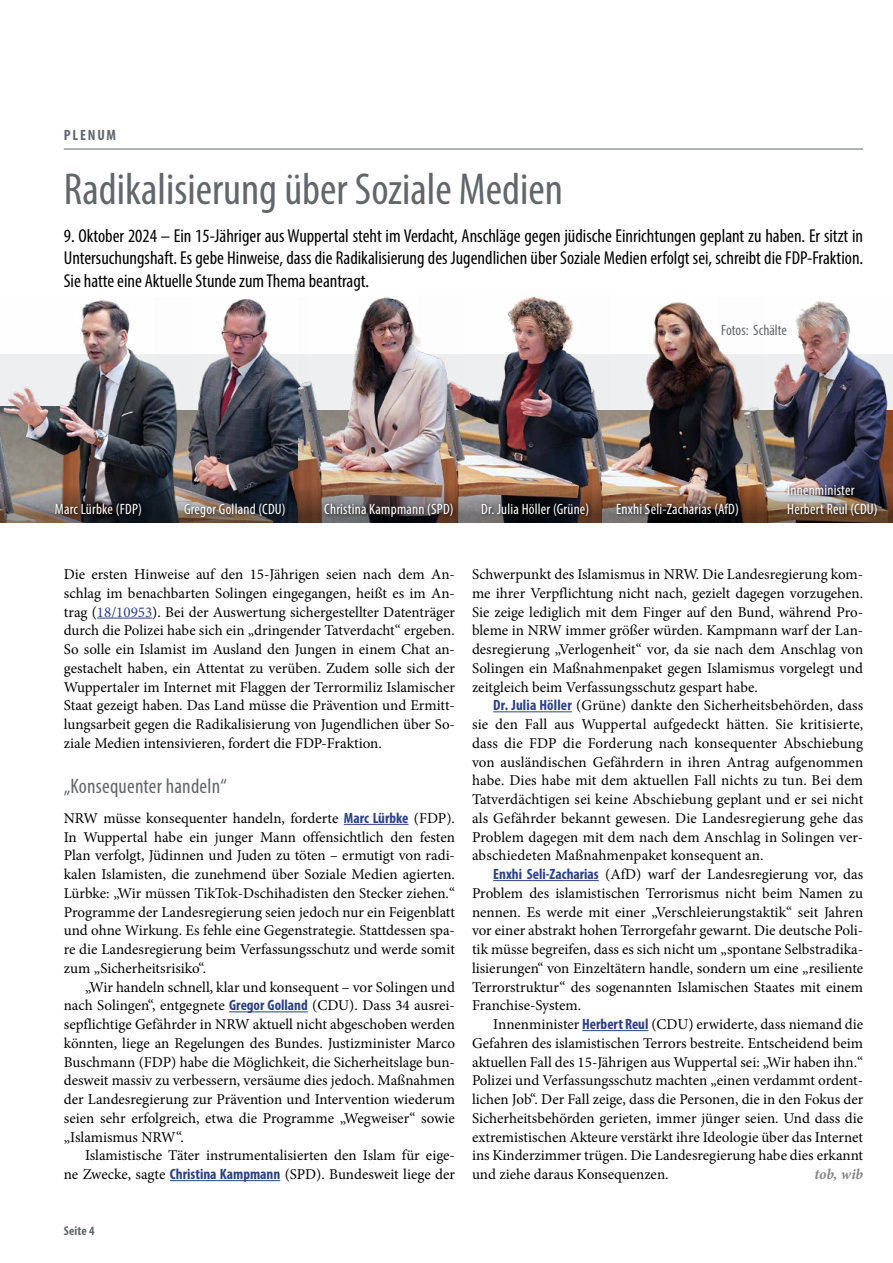
<style>
.page{position:relative;width:893px;height:1263px;background:#fff}
.page>*{position:absolute;margin:0;border:0;box-sizing:border-box;transform-origin:0 0}
.Überschrift{font:condensed 45px "Myriad Pro";color:#62676c}
.Zwischenhead{font:condensed 21px "Myriad Pro";letter-spacing:.01em;color:#62676c}
.Vorspann{font:condensed 18.75px/22.5px "Myriad Pro";color:#000;text-align:justify}
.Fließtext{font:15px/18.8px "Minion Pro";color:#000;text-align:justify}
.Fließtext_ohne_Einzug{font:15px/18.8px "Minion Pro";color:#000;text-align:justify}
.BU{font:condensed 15px/18.8px "Myriad Pro";letter-spacing:.015em;color:#fff}
.BU_weiß_mit_Einzug{font:condensed 15px "Myriad Pro";color:#62676c}
.Fließtext-2{font:italic 700 15px "Minion Pro";letter-spacing:-.01em;color:#878787}
.Rubrik{font:700 condensed 15px "Myriad Pro";letter-spacing:.12em;color:#62676c}
.t1{font:700 condensed 12.75px "Myriad Pro";letter-spacing:.01em;color:#62676c}
.s1{color:#2c4186}
.s2{font-family:"Myriad Pro";font-weight:700;font-stretch:condensed;color:#2c4186}
</style>
<div class="page">
<img style="left:762px;top:300px;width:131px;height:110px">
<img style="left:762px;top:410px;width:131px;height:75px">
<img style="left:609px;top:302px;width:153px;height:183px">
<img style="left:463px;top:296px;width:146px;height:189px">
<hr style="left:493px;top:711px;width:79px;height:1px;background:#2c4186">
<hr style="left:493px;top:880px;width:106px;height:1px;background:#2c4186">
<hr style="left:582px;top:1030px;width:66px;height:1px;background:#2c4186">
<hr style="left:97px;top:618px;width:55px;height:1px;background:#2c4186">
<hr style="left:344px;top:824px;width:64px;height:1px;background:#2c4186">
<hr style="left:229px;top:1011px;width:79px;height:1px;background:#2c4186">
<hr style="left:170px;top:1180px;width:110px;height:1px;background:#2c4186">
<hr style="left:64px;top:149px;width:799px;height:1px;background:#62676c">
<img style="left:193px;top:299px;width:105px;height:186px">
<img style="left:298px;top:298px;width:165px;height:187px">
<img style="left:193px;top:410px;width:70px;height:75px">
<img style="left:0;top:300px;width:193px;height:185px">
<img style="left:0;top:485px;width:893px;height:38px">
<div style="left:54px;top:501px;width:92px;height:19px;background:#000;opacity:.75"></div>
<div style="left:183px;top:501px;width:106px;height:20px;background:#000;opacity:.75"></div>
<div style="left:323px;top:501px;width:135px;height:20px;background:#000;opacity:.75"></div>
<div style="left:480px;top:501px;width:113px;height:19px;background:#000;opacity:.75"></div>
<div style="left:615px;top:501px;width:128px;height:19px;background:#000;opacity:.75"></div>
<div style="left:787px;top:483px;width:94px;height:37px;background:#000;opacity:.75"></div>
<p class="Rubrik" style="left:64px;top:126px;width:54px">PLENUM</p>
<p class="Überschrift" style="left:64px;top:162px;width:501px">Radikalisierung über Soziale Medien</p>
<p class="Vorspann" style="left:64px;top:224px;width:801px">9. Oktober 2024 – Ein 15-Jähriger aus Wuppertal steht im Verdacht, Anschläge gegen jüdische Einrichtungen geplant zu haben. Er sitzt in Untersuchungshaft. Es gebe Hinweise, dass die Radikalisierung des Jugendlichen über Soziale Medien erfolgt sei, schreibt die FDP-Fraktion.<br>Sie hatte eine Aktuelle Stunde zum Thema beantragt.</p>
<p class="BU_weiß_mit_Einzug" style="left:721px;top:321px;width:67px">Fotos: Schälte</p>
<p class="BU" style="left:55px;top:499px;width:89px">Marc Lürbke (FDP)</p>
<p class="BU" style="left:184px;top:499px;width:103px">Gregor Golland (CDU)</p>
<p class="BU" style="left:324px;top:499px;width:131px">Christina Kampmann (SPD)</p>
<p class="BU" style="left:481px;top:499px;width:110px">Dr. Julia Höller (Grüne)</p>
<p class="BU" style="left:616px;top:499px;width:124px">Enxhi Seli-Zacharias (AfD)</p>
<p class="BU" style="left:787px;top:480px;width:92px">Innenminister<br>Herbert Reul (CDU)</p>
<p class="Fließtext_ohne_Einzug" style="left:64px;top:565px;width:393px">Die ersten Hinweise auf den 15-Jährigen seien nach dem An&shy;schlag im benachbarten Solingen eingegangen, heißt es im An&shy;trag (<span class="s1">18/10953</span>). Bei der Auswertung sichergestellter Datenträger durch die Polizei habe sich ein „dringender Tatverdacht“ ergeben.<br>So solle ein Islamist im Ausland den Jungen in einem Chat an&shy;gestachelt haben, ein Attentat zu verüben. Zudem solle sich der Wuppertaler im Internet mit Flaggen der Terrormiliz Islamischer Staat gezeigt haben. Das Land müsse die Prävention und Ermitt&shy;lungsarbeit gegen die Radikalisierung von Jugendlichen über So&shy;ziale Medien intensivieren, fordert die FDP-Fraktion.</p>
<p class="Zwischenhead" style="left:64px;top:773px;width:165px">„Konsequenter handeln“</p>
<p class="Fließtext_ohne_Einzug" style="left:64px;top:809px;width:393px">NRW müsse konsequenter handeln, forderte <span class="s2">Marc Lürbke</span> (FDP).<br>In Wuppertal habe ein junger Mann offensichtlich den festen Plan verfolgt, Jüdinnen und Juden zu töten – ermutigt von radi&shy;kalen Islamisten, die zunehmend über Soziale Medien agierten.<br>Lürbke: „Wir müssen TikTok-Dschihadisten den Stecker ziehen.“ Programme der Landesregierung seien jedoch nur ein Feigenblatt und ohne Wirkung. Es fehle eine Gegenstrategie. Stattdessen spa&shy;re die Landesregierung beim Verfassungsschutz und werde somit zum „Sicherheitsrisiko“.</p>
<p class="Fließtext" style="left:64px;top:977px;width:393px;text-indent:21px">„Wir handeln schnell, klar und konsequent – vor Solingen und nach Solingen“, entgegnete <span class="s2">Gregor Golland</span> (CDU). Dass 34 ausrei&shy;sepflichtige Gefährder in NRW aktuell nicht abgeschoben werden könnten, liege an Regelungen des Bundes. Justizminister Marco Buschmann (FDP) habe die Möglichkeit, die Sicherheitslage bun&shy;desweit massiv zu verbessern, versäume dies jedoch. Maßnahmen der Landesregierung zur Prävention und Intervention wiederum seien sehr erfolgreich, etwa die Programme „Wegweiser“ sowie „Islamismus NRW“.</p>
<p class="Fließtext" style="left:64px;top:1146px;width:393px;text-align:right">Islamistische Täter instrumentalisierten den Islam für eige-<br>ne Zwecke, sagte <span class="s2">Christina Kampmann</span> (SPD). Bundesweit liege der</p>
<p class="t1" style="left:64px;top:1222px;width:32px">Seite 4</p>
<p class="Fließtext" style="left:472px;top:565px;width:393px">Schwerpunkt des Islamismus in NRW. Die Landesregierung kom&shy;me ihrer Verpflichtung nicht nach, gezielt dagegen vorzugehen.<br>Sie zeige lediglich mit dem Finger auf den Bund, während Pro&shy;bleme in NRW immer größer würden. Kampmann warf der Lan&shy;desregierung „Verlogenheit“ vor, da sie nach dem Anschlag von Solingen ein Maßnahmenpaket gegen Islamismus vorgelegt und zeitgleich beim Verfassungsschutz gespart habe.</p>
<p class="Fließtext" style="left:472px;top:696px;width:393px;text-indent:21px"><span class="s2">Dr. Julia Höller</span> (Grüne) dankte den Sicherheitsbehörden, dass sie den Fall aus Wuppertal aufgedeckt hätten. Sie kritisierte, dass die FDP die Forderung nach konsequenter Abschiebung von ausländischen Gefährdern in ihren Antrag aufgenommen habe. Dies habe mit dem aktuellen Fall nichts zu tun. Bei dem Tatverdächtigen sei keine Abschiebung geplant und er sei nicht als Gefährder bekannt gewesen. Die Landesregierung gehe das Problem dagegen mit dem nach dem Anschlag in Solingen ver&shy;abschiedeten Maßnahmenpaket konsequent an.</p>
<p class="Fließtext" style="left:472px;top:865px;width:393px;text-indent:21px"><span class="s2">Enxhi Seli-Zacharias</span> (AfD) warf der Landesregierung vor, das Problem des islamistischen Terrorismus nicht beim Namen zu nennen. Es werde mit einer „Verschleierungstaktik“ seit Jahren vor einer abstrakt hohen Terrorgefahr gewarnt. Die deutsche Poli&shy;tik müsse begreifen, dass es sich nicht um „spontane Selbstradika&shy;lisierungen“ von Einzeltätern handle, sondern um eine „resiliente Terrorstruktur“ des sogenannten Islamischen Staates mit einem Franchise-System.</p>
<p class="Fließtext" style="left:472px;top:1015px;width:393px;text-indent:21px">Innenminister <span class="s2">Herbert Reul</span> (CDU) erwiderte, dass niemand die Gefahren des islamistischen Terrors bestreite. Entscheidend beim aktuellen Fall des 15-Jährigen aus Wuppertal sei: „Wir haben ihn.“ Polizei und Verfassungsschutz machten „einen verdammt ordent&shy;lichen Job“. Der Fall zeige, dass die Personen, die in den Fokus der Sicherheitsbehörden gerieten, immer jünger seien. Und dass die extremistischen Akteure verstärkt ihre Ideologie über das Internet ins Kinderzimmer trügen. Die Landesregierung habe dies erkannt und ziehe daraus Konsequenzen.</p>
<p class="Fließtext-2" style="left:815px;top:1164px;width:50px">tob, wib</p>
</div>
